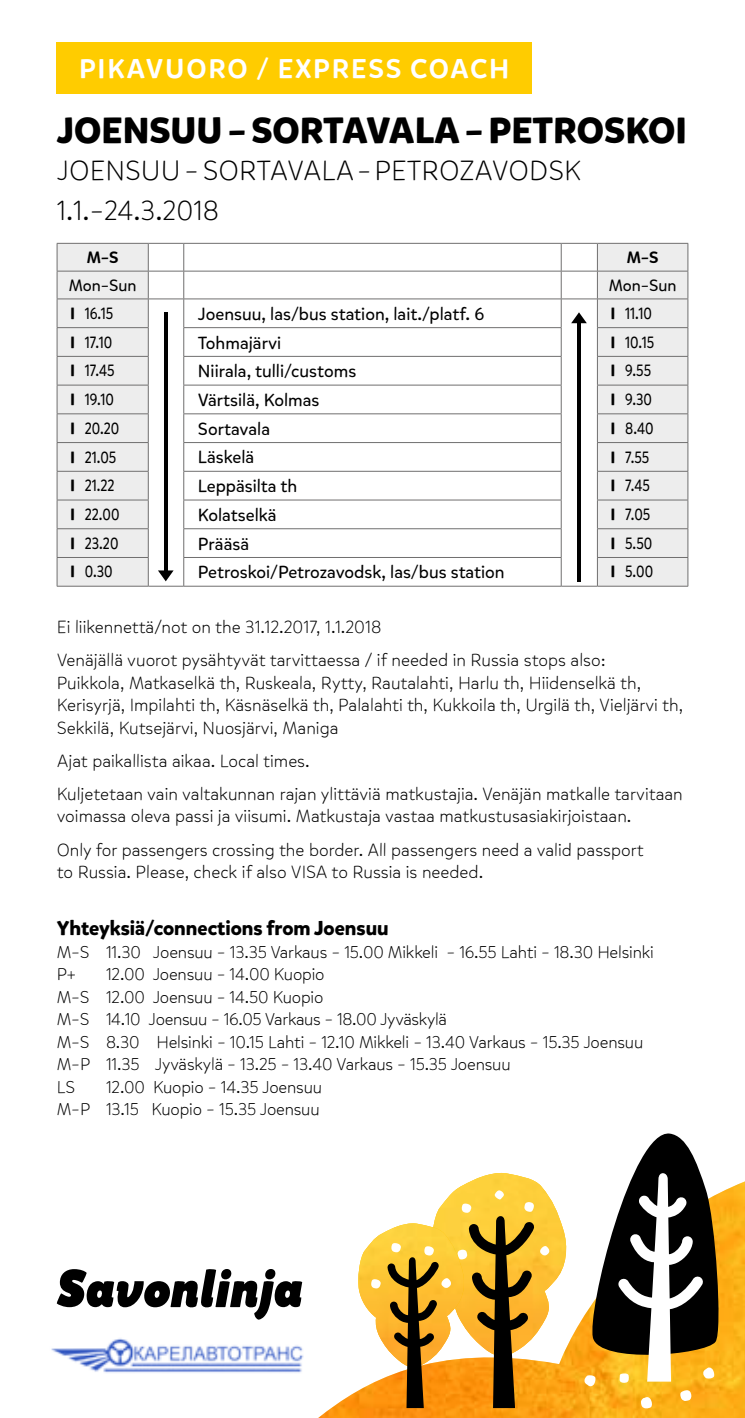
<style>
.page{position:relative;width:745px;height:1418px;background:#fff}
.page>*{position:absolute;margin:0;border:0;box-sizing:border-box;transform-origin:0 0}
.t1{font:700 36.25px "Mikado";color:#000}
.t2{font:300 27.5px "Mikado";color:#000}
.t3{font:500 27px "Mikado";letter-spacing:.065em;color:#fff}
.t4{font:700 20px "Mikado";color:#000}
.t5{font:300 17.5px/33.2px "Mikado";color:#000}
.t6{font:17.5px "Mikado";color:#000}
.t7{font:300 17px/22.5px "Mikado";letter-spacing:-.01em;color:#000}
.t8{font:16.25px "Mikado";color:#000;scale:.85 1}
.t9{font:16.25px "Mikado";color:#000}
.t10{font:500 16.25px "Mikado";color:#000}
.s1{font-weight:700}
</style>
<div class="page">
<img style="left:319px;top:1182px;width:425px;height:235px">
<svg style="left:583px;top:1133px;width:139px;height:275px"></svg>
<svg style="left:357px;top:1172px;width:211px;height:235px"></svg>
<svg style="left:57px;top:1269px;width:245px;height:50px"></svg>
<div style="left:57px;top:43px;width:474px;height:51px;background:#fc0"></div>
<svg style="left:58px;top:244px;width:629px;height:342px"></svg>
<hr style="left:57px;top:243px;width:91px;height:1px;background:#706f6f">
<hr style="left:148px;top:243px;width:36px;height:1px;background:#706f6f">
<hr style="left:184px;top:243px;width:377px;height:1px;background:#706f6f">
<hr style="left:561px;top:243px;width:36px;height:1px;background:#706f6f">
<hr style="left:597px;top:243px;width:90px;height:1px;background:#706f6f">
<hr style="left:57px;top:271px;width:91px;height:1px;background:#706f6f">
<hr style="left:57px;top:298px;width:91px;height:1px;background:#706f6f">
<hr style="left:148px;top:271px;width:36px;height:1px;background:#706f6f">
<hr style="left:148px;top:298px;width:36px;height:1px;background:#706f6f">
<hr style="left:148px;top:586px;width:36px;height:1px;background:#706f6f">
<hr style="left:184px;top:271px;width:377px;height:1px;background:#706f6f">
<hr style="left:184px;top:298px;width:377px;height:1px;background:#706f6f">
<hr style="left:561px;top:271px;width:36px;height:1px;background:#706f6f">
<hr style="left:561px;top:298px;width:36px;height:1px;background:#706f6f">
<hr style="left:561px;top:586px;width:36px;height:1px;background:#706f6f">
<hr style="left:597px;top:271px;width:90px;height:1px;background:#706f6f">
<hr style="left:597px;top:298px;width:90px;height:1px;background:#706f6f">
<hr style="left:57px;top:327px;width:91px;height:1px;background:#706f6f">
<hr style="left:183px;top:327px;width:378px;height:1px;background:#706f6f">
<hr style="left:596px;top:327px;width:91px;height:1px;background:#706f6f">
<hr style="left:57px;top:356px;width:91px;height:1px;background:#706f6f">
<hr style="left:183px;top:356px;width:378px;height:1px;background:#706f6f">
<hr style="left:596px;top:356px;width:91px;height:1px;background:#706f6f">
<hr style="left:57px;top:385px;width:91px;height:1px;background:#706f6f">
<hr style="left:183px;top:385px;width:378px;height:1px;background:#706f6f">
<hr style="left:596px;top:385px;width:91px;height:1px;background:#706f6f">
<hr style="left:57px;top:413px;width:91px;height:1px;background:#706f6f">
<hr style="left:183px;top:413px;width:378px;height:1px;background:#706f6f">
<hr style="left:596px;top:413px;width:91px;height:1px;background:#706f6f">
<hr style="left:57px;top:442px;width:91px;height:1px;background:#706f6f">
<hr style="left:183px;top:442px;width:378px;height:1px;background:#706f6f">
<hr style="left:596px;top:442px;width:91px;height:1px;background:#706f6f">
<hr style="left:57px;top:471px;width:91px;height:1px;background:#706f6f">
<hr style="left:183px;top:471px;width:378px;height:1px;background:#706f6f">
<hr style="left:596px;top:471px;width:91px;height:1px;background:#706f6f">
<hr style="left:57px;top:499px;width:91px;height:1px;background:#706f6f">
<hr style="left:183px;top:499px;width:378px;height:1px;background:#706f6f">
<hr style="left:596px;top:499px;width:91px;height:1px;background:#706f6f">
<hr style="left:57px;top:528px;width:91px;height:1px;background:#706f6f">
<hr style="left:183px;top:528px;width:378px;height:1px;background:#706f6f">
<hr style="left:596px;top:528px;width:91px;height:1px;background:#706f6f">
<hr style="left:57px;top:557px;width:91px;height:1px;background:#706f6f">
<svg style="left:57px;top:244px;width:1px;height:342px"></svg>
<svg style="left:148px;top:244px;width:1px;height:342px"></svg>
<hr style="left:57px;top:586px;width:91px;height:1px;background:#706f6f">
<hr style="left:183px;top:557px;width:378px;height:1px;background:#706f6f">
<svg style="left:183px;top:244px;width:1px;height:342px"></svg>
<svg style="left:560px;top:244px;width:1px;height:342px"></svg>
<hr style="left:184px;top:586px;width:377px;height:1px;background:#706f6f">
<hr style="left:596px;top:557px;width:91px;height:1px;background:#706f6f">
<svg style="left:596px;top:244px;width:1px;height:342px"></svg>
<svg style="left:687px;top:244px;width:1px;height:342px"></svg>
<hr style="left:597px;top:586px;width:90px;height:1px;background:#706f6f">
<svg style="left:158px;top:570px;width:15px;height:11px"></svg>
<hr style="left:164px;top:312px;width:3px;height:258px;background:#000">
<svg style="left:570px;top:312px;width:16px;height:11px"></svg>
<hr style="left:577px;top:323px;width:3px;height:258px;background:#000">
<img style="left:51px;top:1327px;width:275px;height:58px">
<h3 class="t3" style="left:79px;top:52px;width:431px">PIKAVUORO / EXPRESS COACH</h3>
<h1 class="t1" style="left:57px;top:107px;width:631px">JOENSUU – SORTAVALA – PETROSKOI</h1>
<h2 class="t2" style="left:57px;top:154px;width:525px">JOENSUU – SORTAVALA–PETROZAVODSK</h2>
<h2 class="t2" style="left:57px;top:194px;width:164px">1.1.–24.3.2018</h2>
<p class="t10" style="left:87px;top:248px;width:33px">M–S</p>
<p class="t10" style="left:626px;top:248px;width:33px">M–S</p>
<p class="t9" style="left:69px;top:276px;width:69px">Mon–Sun</p>
<p class="t9" style="left:608px;top:276px;width:69px">Mon–Sun</p>
<p class="t8" style="left:71px;top:303px;width:52px"><span class="s1">I</span> 16.15</p>
<p class="t6" style="left:198px;top:303px;width:287px">Joensuu, las/bus station, lait./platf. 6</p>
<p class="t8" style="left:610px;top:303px;width:50px"><span class="s1">I</span> 11.10</p>
<p class="t8" style="left:71px;top:332px;width:50px"><span class="s1">I</span> 17.10</p>
<p class="t6" style="left:198px;top:332px;width:85px">Tohmajärvi</p>
<p class="t8" style="left:610px;top:332px;width:52px"><span class="s1">I</span> 10.15</p>
<p class="t8" style="left:71px;top:361px;width:53px"><span class="s1">I</span> 17.45</p>
<p class="t6" style="left:198px;top:361px;width:160px">Niirala, tulli/customs</p>
<p class="t8" style="left:610px;top:361px;width:49px"><span class="s1">I</span> 9.55</p>
<p class="t8" style="left:71px;top:390px;width:52px"><span class="s1">I</span> 19.10</p>
<p class="t6" style="left:198px;top:389px;width:123px">Värtsilä, Kolmas</p>
<p class="t8" style="left:610px;top:390px;width:50px"><span class="s1">I</span> 9.30</p>
<p class="t8" style="left:71px;top:418px;width:59px"><span class="s1">I</span> 20.20</p>
<p class="t6" style="left:198px;top:418px;width:74px">Sortavala</p>
<p class="t8" style="left:610px;top:418px;width:52px"><span class="s1">I</span> 8.40</p>
<p class="t8" style="left:71px;top:447px;width:55px"><span class="s1">I</span> 21.05</p>
<p class="t6" style="left:198px;top:447px;width:58px">Läskelä</p>
<p class="t8" style="left:610px;top:447px;width:47px"><span class="s1">I</span> 7.55</p>
<p class="t8" style="left:71px;top:476px;width:53px"><span class="s1">I</span> 21.22</p>
<p class="t6" style="left:198px;top:475px;width:101px">Leppäsilta th</p>
<p class="t8" style="left:610px;top:476px;width:47px"><span class="s1">I</span> 7.45</p>
<p class="t8" style="left:71px;top:504px;width:59px"><span class="s1">I</span> 22.00</p>
<p class="t6" style="left:198px;top:504px;width:80px">Kolatselkä</p>
<p class="t8" style="left:610px;top:504px;width:48px"><span class="s1">I</span> 7.05</p>
<p class="t8" style="left:71px;top:533px;width:58px"><span class="s1">I</span> 23.20</p>
<p class="t6" style="left:198px;top:533px;width:53px">Prääsä</p>
<p class="t8" style="left:610px;top:533px;width:50px"><span class="s1">I</span> 5.50</p>
<p class="t8" style="left:71px;top:562px;width:51px"><span class="s1">I</span> 0.30</p>
<p class="t6" style="left:198px;top:562px;width:308px">Petroskoi/Petrozavodsk, las/bus station</p>
<p class="t8" style="left:610px;top:562px;width:51px"><span class="s1">I</span> 5.00</p>
<p class="t5" style="left:57px;top:610px;width:550px">Ei liikennettä/not on the 31.12.2017, 1.1.2018<br>Venäjällä vuorot pysähtyvät tarvittaessa / if needed in Russia stops also:</p>
<p class="t5" style="left:57px;top:671px;width:627px;line-height:22.5px">Puikkola, Matkaselkä th, Ruskeala, Rytty, Rautalahti, Harlu th, Hiidenselkä th,<br>Kerisyrjä, Impilahti th, Käsnäselkä th, Palalahti th, Kukkoila th, Urgilä th, Vieljärvi th,<br>Sekkilä, Kutsejärvi, Nuosjärvi, Maniga</p>
<p class="t5" style="left:57px;top:744px;width:627px">Ajat paikallista aikaa. Local times.<br>Kuljetetaan vain valtakunnan rajan ylittäviä matkustajia. Venäjän matkalle tarvitaan</p>
<p class="t5" style="left:57px;top:800px;width:588px">voimassa oleva passi ja viisumi. Matkustaja vastaa matkustusasiakirjoistaan.<br>Only for passengers crossing the border. All passengers need a valid passport</p>
<p class="t5" style="left:57px;top:855px;width:427px">to Russia. Please, check if also VISA to Russia is needed.</p>
<p class="t4" style="left:57px;top:915px;width:333px">Yhteyksiä/connections from Joensuu</p>
<p class="t7" style="left:57px;top:940px;width:598px">M–S 11.30 Joensuu – 13.35 Varkaus – 15.00 Mikkeli – 16.55 Lahti – 18.30 Helsinki<br>P+</p>
<p class="t7" style="left:57px;top:963px;width:587px;text-indent:49px">12.00 Joensuu – 14.00 Kuopio<br>M–S 12.00 Joensuu – 14.50 Kuopio<br>M–S 14.10 Joensuu – 16.05 Varkaus – 18.00 Jyväskylä<br>M–S 8.30 Helsinki – 10.15 Lahti – 12.10 Mikkeli – 13.40 Varkaus – 15.35 Joensuu M–P 11.35 Jyväskylä – 13.25 – 13.40 Varkaus – 15.35 Joensuu<br>LS</p>
<p class="t7" style="left:57px;top:1075px;width:267px;text-align:right">12.00 Kuopio – 14.35 Joensuu<br>M–P 13.15 Kuopio – 15.35 Joensuu</p>
</div>
